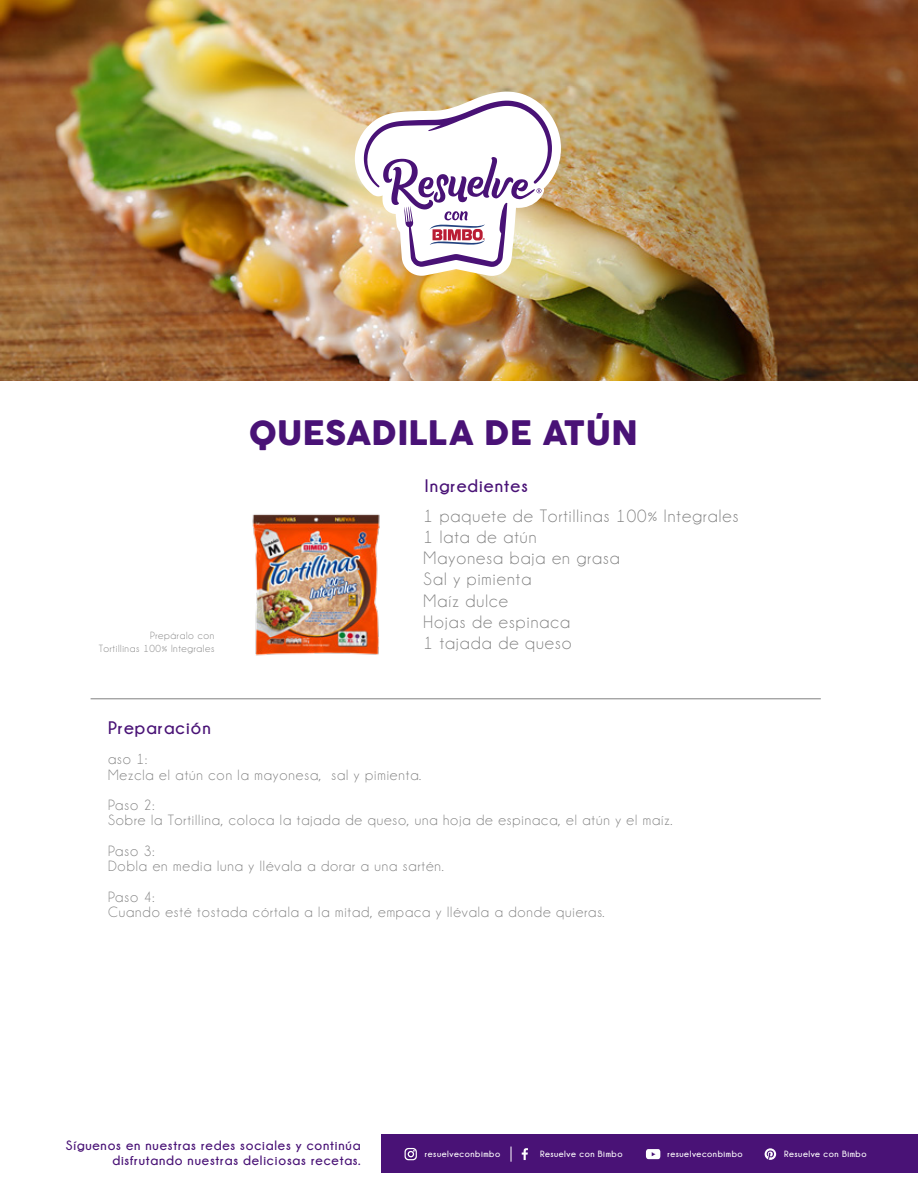
<style>
.page{position:relative;width:918px;height:1188px;background:#fff}
.page>*{position:absolute;margin:0;border:0;box-sizing:border-box;transform-origin:0 0}
.t1{font:33px "COCOGOOSE";color:#491276}
.t2{font:18.15px/21.3px "Champagne&Limousines";letter-spacing:.06em;color:#808080}
.t3{font:700 18.15px "Champagne&Limousines";letter-spacing:.06em;color:#491276}
.t4{font:15px/15.3px "Champagne&Limousines";letter-spacing:.06em;color:#808080}
.t5{font:700 13.5px/15.3px "Champagne&Limousines";letter-spacing:.06em;color:#491276;text-align:right}
.t6{font:10.5px/12.3px "Champagne&Limousines";letter-spacing:.06em;color:#808080;text-align:right}
.t7{font:700 9px "Champagne&Limousines";letter-spacing:.06em;color:#fff}
</style>
<div class="page">
<img style="left:0;top:0;width:918px;height:380px">
<svg style="left:355px;top:92px;width:206px;height:184px"></svg>
<hr style="left:91px;top:698px;width:730px;height:1px;background:#808080">
<div style="left:381px;top:1134px;width:537px;height:38px;background:#491276"></div>
<svg style="left:405px;top:1148px;width:12px;height:12px"></svg>
<svg style="left:511px;top:1147px;width:1px;height:15px"></svg>
<svg style="left:522px;top:1148px;width:6px;height:12px"></svg>
<svg style="left:646px;top:1149px;width:14px;height:10px"></svg>
<svg style="left:765px;top:1148px;width:11px;height:12px"></svg>
<img style="left:252px;top:514px;width:128px;height:142px">
<h1 class="t1" style="left:249px;top:408px;width:391px">QUESADILLA DE ATÚN</h1>
<p class="t6" style="left:99px;top:630px;width:117px">Prepáralo con<br>Tortillinas 100% Integrales</p>
<p class="t3" style="left:108px;top:718px;width:104px">Preparación</p>
<p class="t3" style="left:425px;top:475px;width:104px">Ingredientes</p>
<p class="t2" style="left:424px;top:505px;width:316px">1 paquete de Tortillinas 100% Integrales<br>1 lata de atún<br>Mayonesa baja en grasa<br>Sal y pimienta<br>Maíz dulce<br>Hojas de espinaca<br>1 tajada de queso</p>
<p class="t4" style="left:108px;top:752px;width:315px">aso 1:<br>Mezcla el atún con la mayonesa, sal y pimienta.</p>
<p class="t4" style="left:108px;top:798px;width:566px">Paso 2:<br>Sobre la Tortillina, coloca la tajada de queso, una hoja de espinaca, el atún y el maíz.</p>
<p class="t4" style="left:108px;top:843px;width:337px">Paso 3:<br>Dobla en media luna y llévala a dorar a una sartén.</p>
<p class="t4" style="left:108px;top:889px;width:498px">Paso 4:<br>Cuando esté tostada córtala a la mitad, empaca y llévala a donde quieras.</p>
<p class="t5" style="left:66px;top:1137px;width:296px">Síguenos en nuestras redes sociales y continúa disfrutando nuestras deliciosas recetas.</p>
<p class="t7" style="left:425px;top:1149px;width:77px">resuelveconbimbo</p>
<p class="t7" style="left:540px;top:1149px;width:84px">Resuelve con Bimbo</p>
<p class="t7" style="left:667px;top:1149px;width:77px">resuelveconbimbo</p>
<p class="t7" style="left:784px;top:1149px;width:84px">Resuelve con Bimbo</p>
</div>
